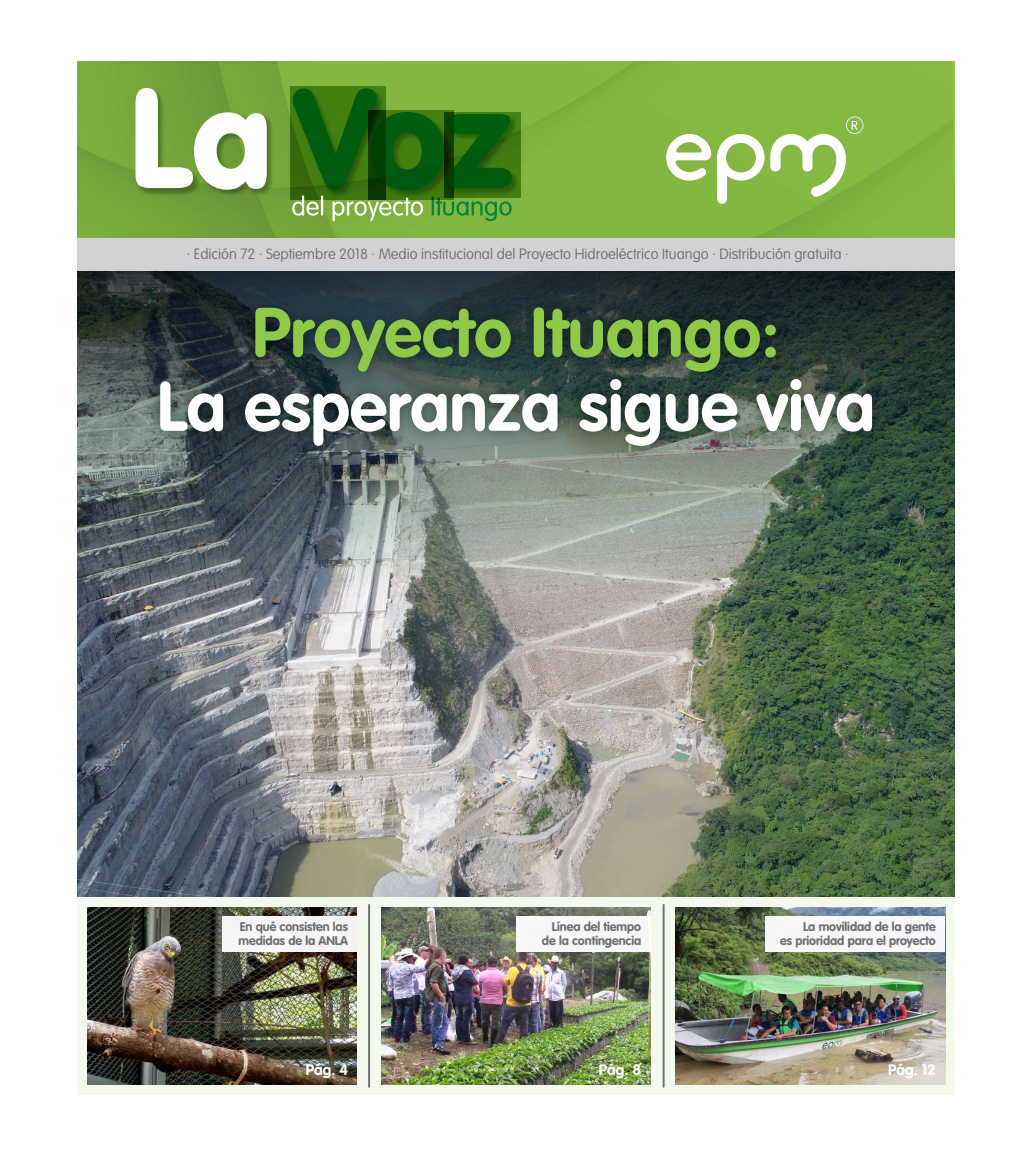
<style>
.page{position:relative;width:1032px;height:1156px;background:#fff}
.page>*{position:absolute;margin:0;border:0;box-sizing:border-box;transform-origin:0 0}
.t1{font:700 68.75px "VAG Rounded";color:#fff}
.t2{font:700 68.75px "VAG Rounded";color:#90c848}
.t3{font:700 15px "VAG Rounded";color:#fff}
.t4{font:100 14.75px "VAG Rounded";color:#6c6d70}
.t5{font:700 12.5px/14px "VAG Rounded";letter-spacing:-.005em;color:#6c6d70;text-align:right}
</style>
<div class="page">
<div style="left:77px;top:896px;width:877px;height:198px;background:#f4f9ed"></div>
<img style="left:77px;top:270px;width:877px;height:625px">
<img style="left:87px;top:907px;width:269px;height:177px">
<img style="left:381px;top:907px;width:269px;height:177px">
<img style="left:675px;top:907px;width:270px;height:177px">
<div style="left:77px;top:237px;width:877px;height:33px;background:#d1d2d4"></div>
<img style="left:78px;top:61px;width:875px;height:176px">
<svg style="left:666px;top:116px;width:197px;height:88px"></svg>
<img style="left:134px;top:86px;width:68px;height:111px">
<img style="left:192px;top:110px;width:83px;height:89px">
<svg style="left:135px;top:88px;width:132px;height:102px"></svg>
<img style="left:291px;top:86px;width:94px;height:113px">
<img style="left:512px;top:112px;width:8px;height:85px">
<svg style="left:292px;top:88px;width:220px;height:133px;background:#36781f"></svg>
<hr style="left:368px;top:904px;width:2px;height:182px;background:#6c6d70">
<hr style="left:662px;top:904px;width:2px;height:182px;background:#6c6d70">
<div style="left:222px;top:915px;width:134px;height:36px;background:#f6f6f5"></div>
<div style="left:516px;top:915px;width:134px;height:36px;background:#f7f7f6"></div>
<div style="left:765px;top:915px;width:179px;height:36px;background:#f6f7f7"></div>
<img style="left:138px;top:353px;width:755px;height:118px">
<img style="left:233px;top:279px;width:565px;height:118px">
<p class="t4" style="left:187px;top:245px;width:663px">· Edición 72 · Septiembre 2018 · Medio institucional del Proyecto Hidroeléctrico Ituango · Distribución gratuita ·</p>
<h1 class="t2" style="left:252px;top:292px;width:529px">Proyecto Ituango:</h1>
<h1 class="t1" style="left:157px;top:366px;width:719px">La esperanza sigue viva</h1>
<p class="t5" style="left:238px;top:920px;width:111px;text-align:left">En qué consisten las medidas de la ANLA</p>
<p class="t5" style="left:542px;top:920px;width:101px">Línea del tiempo de la contingencia</p>
<p class="t3" style="left:306px;top:1060px;width:44px">Pág. 4</p>
<p class="t3" style="left:598px;top:1060px;width:44px">Pág. 8</p>
<p class="t5" style="left:779px;top:920px;width:157px">La movilidad de la gente<br>es prioridad para el proyecto</p>
<p class="t3" style="left:887px;top:1060px;width:49px">Pág. 12</p>
</div>
